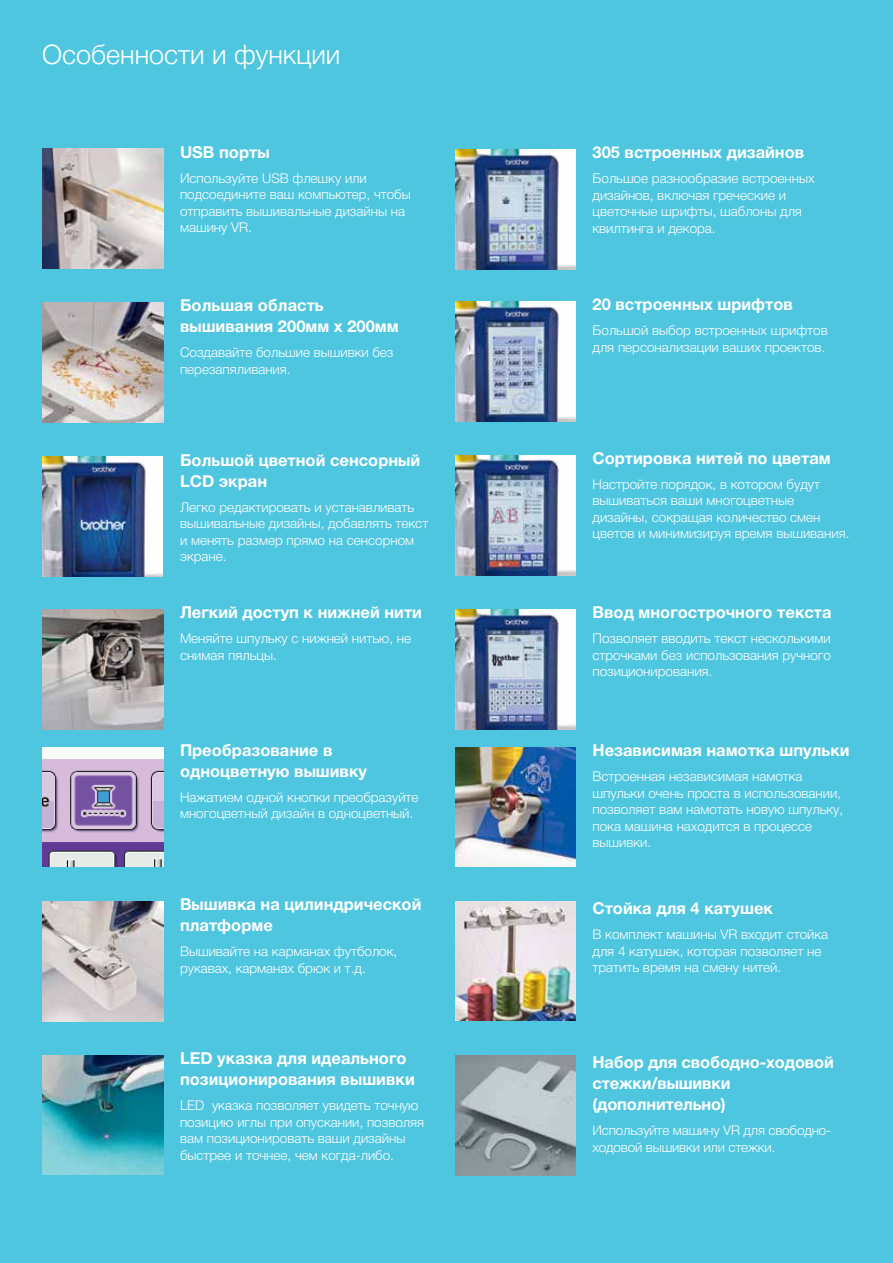
<style>
.page{position:relative;width:893px;height:1263px;background:#4fc6df}
.page>*{position:absolute;margin:0;border:0;box-sizing:border-box;transform-origin:0 0}
.t1{font:300 27px "Helvetica Neue Cyr";color:#fff}
.t2{font:700 16.5px/21px "Helvetica Neue Cyr";color:#fff}
.t3{font:300 13.5px/16.5px "Helvetica Neue Cyr";color:#fff}
</style>
<div class="page">
<img style="left:43px;top:1055px;width:120px;height:120px">
<img style="left:455px;top:610px;width:120px;height:119px">
<img style="left:43px;top:610px;width:120px;height:119px">
<img style="left:455px;top:747px;width:120px;height:120px">
<img style="left:43px;top:457px;width:120px;height:119px">
<img style="left:455px;top:150px;width:120px;height:119px">
<img style="left:43px;top:302px;width:120px;height:121px">
<img style="left:43px;top:901px;width:120px;height:121px">
<img style="left:455px;top:455px;width:120px;height:120px">
<img style="left:43px;top:149px;width:120px;height:119px">
<img style="left:43px;top:747px;width:120px;height:119px">
<img style="left:455px;top:302px;width:120px;height:119px">
<img style="left:455px;top:901px;width:120px;height:119px">
<svg style="left:455px;top:1055px;width:120px;height:120px"></svg>
<h1 class="t1" style="left:42px;top:39px;width:300px">Особенности и функции</h1>
<p class="t2" style="left:180px;top:141px;width:91px">USB порты</p>
<p class="t3" style="left:180px;top:170px;width:232px">Используйте USB флешку или подсоедините ваш компьютер, чтобы отправить вышивальные дизайны на машину VR.</p>
<p class="t2" style="left:180px;top:295px;width:220px">Большая область вышивания 200мм x 200мм</p>
<p class="t3" style="left:180px;top:344px;width:215px">Создавайте большие вышивки без перезапяливания.</p>
<p class="t2" style="left:180px;top:449px;width:242px">Большой цветной сенсорный<br>LCD экран</p>
<p class="t3" style="left:180px;top:499px;width:250px">Легко редактировать и устанавливать вышивальные дизайны, добавлять текст и менять размер прямо на сенсорном экране.</p>
<p class="t2" style="left:180px;top:602px;width:244px">Легкий доступ к нижней нити</p>
<p class="t3" style="left:180px;top:630px;width:233px">Меняйте шпульку с нижней нитью, не снимая пяльцы.</p>
<p class="t2" style="left:180px;top:740px;width:189px">Преобразование в одноцветную вышивку</p>
<p class="t3" style="left:180px;top:789px;width:240px">Нажатием одной кнопки преобразуйте многоцветный дизайн в одноцветный.</p>
<p class="t2" style="left:180px;top:894px;width:243px">Вышивка на цилиндрической платформе</p>
<p class="t3" style="left:180px;top:943px;width:219px">Вышивайте на карманах футболок, рукавах, карманах брюк и т.д.</p>
<p class="t2" style="left:180px;top:1048px;width:236px">LED указка для идеального позиционирования вышивки</p>
<p class="t3" style="left:180px;top:1097px;width:246px">LED указка позволяет увидеть точную позицию иглы при опускании, позволяя вам позиционировать ваши дизайны быстрее и точнее, чем когда-либо.</p>
<p class="t2" style="left:592px;top:142px;width:213px">305 встроенных дизайнов</p>
<p class="t3" style="left:592px;top:170px;width:224px">Большое разнообразие встроенных дизайнов, включая греческие и цветочные шрифты, шаблоны для квилтинга и декора.</p>
<p class="t2" style="left:592px;top:294px;width:202px">20 встроенных шрифтов</p>
<p class="t3" style="left:592px;top:322px;width:237px">Большой выбор встроенных шрифтов для персонализации ваших проектов.</p>
<p class="t2" style="left:592px;top:448px;width:240px">Сортировка нитей по цветам</p>
<p class="t3" style="left:592px;top:476px;width:259px">Настройте порядок, в котором будут вышиваться ваши многоцветные дизайны, сокращая количество смен цветов и минимизируя время вышивания.</p>
<p class="t2" style="left:592px;top:602px;width:241px">Ввод многострочного текста</p>
<p class="t3" style="left:592px;top:630px;width:240px;text-align:justify">Позволяет вводить текст несколькими строчками без использования ручного позиционирования.</p>
<p class="t2" style="left:592px;top:740px;width:259px">Независимая намотка шпульки</p>
<p class="t3" style="left:592px;top:768px;width:252px">Встроенная независимая намотка шпульки очень проста в использовании, позволяет вам намотать новую шпульку, пока машина находится в процессе вышивки.</p>
<p class="t2" style="left:592px;top:898px;width:182px">Стойка для 4 катушек</p>
<p class="t3" style="left:592px;top:926px;width:237px">В комплект машины VR входит стойка для 4 катушек, которая позволяет не тратить время на смену нитей.</p>
<p class="t2" style="left:592px;top:1052px;width:243px">Набор для свободно-ходовой стежки/вышивки (дополнительно)</p>
<p class="t3" style="left:592px;top:1122px;width:240px">Используйте машину VR для свободно&shy;ходовой вышивки или стежки.</p>
</div>
